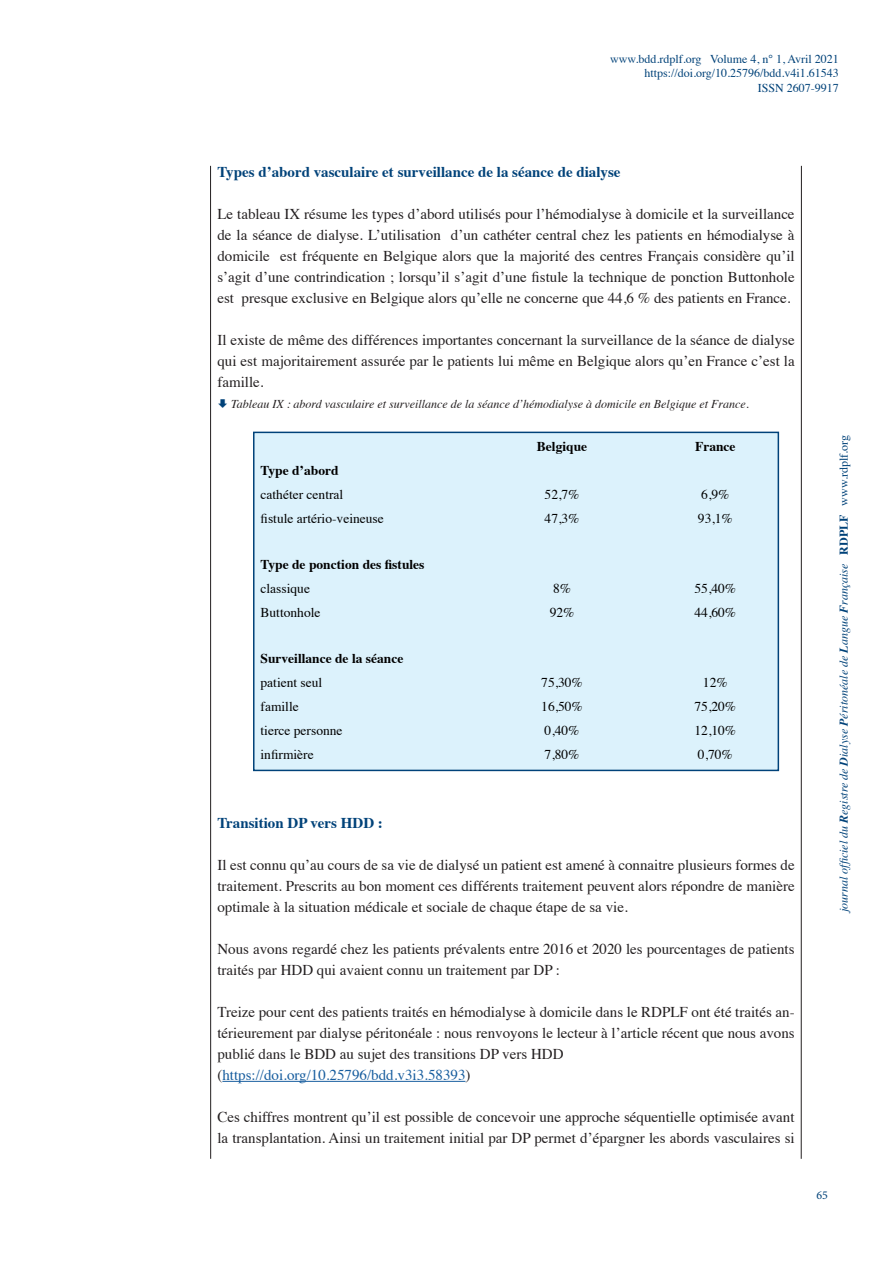
<style>
.page{position:relative;width:893px;height:1263px;background:#fff}
.page>*{position:absolute;margin:0;border:0;box-sizing:border-box;transform-origin:0 0}
.t1{font:15px/21px "Times";color:#231f20;text-align:justify}
.t2{font:700 15px "Times";color:#004279}
.t3{font:15px "Times";color:#175d9e}
.t4{font:13.5px "Times";color:#000}
.t5{font:700 13.5px "Times";color:#000}
.t6{font:12px "Times";color:#004279}
.t7{font:italic 12px "Times";color:#231f20}
.t8{font:italic 12px "Times";color:#004279}
.t9{font:12px "Minion Pro";color:#004279}
.s1{color:#231f20}
.s2{font-weight:700}
.s3{font-weight:700;font-style:normal}
.s4{font-style:normal}
</style>
<div class="page">
<hr style="left:222px;top:1081px;width:243px;height:1px;background:#175d9e">
<hr style="left:210px;top:166px;width:1px;height:993px;background:#231f20">
<hr style="left:801px;top:166px;width:1px;height:993px;background:#231f20">
<div style="left:254px;top:432px;width:524px;height:338px;background:#dcf2fc"></div>
<div style="left:253px;top:432px;width:526px;height:339px;border:2px solid #004279"></div>
<p class="t6" style="left:610px;top:48px;width:230px">www.bdd.rdplf.org Volume 4, n° 1, Avril 2021</p>
<p class="t6" style="left:644px;top:62px;width:196px">https://doi.org/10.25796/bdd.v4i1.61543</p>
<p class="t6" style="left:758px;top:77px;width:82px">ISSN 2607-9917</p>
<p class="t2" style="left:217px;top:158px;width:405px">Types d’abord vasculaire et surveillance de la séance de dialyse</p>
<p class="t1" style="left:217px;top:202px;width:579px">Le tableau IX résume les types d’abord utilisés pour l’hémodialyse à domicile et la surveillance de la séance de dialyse. L’utilisation d’un cathéter central chez les patients en hémodialyse à domicile est fréquente en Belgique alors que la majorité des centres Français considère qu’il s’agit d’une contrindication ; lorsqu’il s’agit d’une fistule la technique de ponction Buttonhole est presque exclusive en Belgique alors qu’elle ne concerne que 44,6 % des patients en France.</p>
<p class="t1" style="left:217px;top:328px;width:579px">Il existe de même des différences importantes concernant la surveillance de la séance de dialyse qui est majoritairement assurée par le patients lui même en Belgique alors qu’en France c’est la famille.</p>
<p class="t7" style="left:231px;top:394px;width:519px">Tableau IX : abord vasculaire et surveillance de la séance d’hémodialyse à domicile en Belgique et France.</p>
<p class="t5" style="left:537px;top:434px;width:52px">Belgique</p>
<p class="t5" style="left:695px;top:434px;width:42px">France</p>
<p class="t5" style="left:260px;top:458px;width:80px">Type d’abord</p>
<p class="t4" style="left:260px;top:482px;width:84px">cathéter central</p>
<p class="t4" style="left:545px;top:482px;width:36px">52,7%</p>
<p class="t4" style="left:701px;top:482px;width:30px">6,9%</p>
<p class="t4" style="left:260px;top:506px;width:125px">fistule artério-veineuse</p>
<p class="t4" style="left:545px;top:506px;width:36px">47,3%</p>
<p class="t4" style="left:698px;top:506px;width:36px">93,1%</p>
<p class="t5" style="left:260px;top:552px;width:166px">Type de ponction des fistules</p>
<p class="t4" style="left:260px;top:576px;width:51px">classique</p>
<p class="t4" style="left:553px;top:576px;width:19px">8%</p>
<p class="t4" style="left:694px;top:576px;width:43px">55,40%</p>
<p class="t4" style="left:260px;top:600px;width:62px">Buttonhole</p>
<p class="t4" style="left:550px;top:600px;width:26px">92%</p>
<p class="t4" style="left:694px;top:600px;width:43px">44,60%</p>
<p class="t5" style="left:260px;top:646px;width:144px">Surveillance de la séance</p>
<p class="t4" style="left:260px;top:670px;width:63px">patient seul</p>
<p class="t4" style="left:541px;top:670px;width:43px">75,30%</p>
<p class="t4" style="left:703px;top:670px;width:26px">12%</p>
<p class="t4" style="left:260px;top:694px;width:40px">famille</p>
<p class="t4" style="left:541px;top:694px;width:43px">16,50%</p>
<p class="t4" style="left:694px;top:694px;width:43px">75,20%</p>
<p class="t4" style="left:260px;top:718px;width:84px">tierce personne</p>
<p class="t4" style="left:545px;top:718px;width:36px">0,40%</p>
<p class="t4" style="left:694px;top:718px;width:43px">12,10%</p>
<p class="t4" style="left:260px;top:742px;width:55px">infirmière</p>
<p class="t4" style="left:545px;top:742px;width:36px">7,80%</p>
<p class="t4" style="left:698px;top:742px;width:36px">0,70%</p>
<p class="t2" style="left:217px;top:809px;width:167px">Transition DP vers HDD :</p>
<p class="t1" style="left:217px;top:853px;width:579px">Il est connu qu’au cours de sa vie de dialysé un patient est amené à connaitre plusieurs formes de traitement. Prescrits au bon moment ces différents traitement peuvent alors répondre de manière optimale à la situation médicale et sociale de chaque étape de sa vie.</p>
<p class="t1" style="left:217px;top:937px;width:579px">Nous avons regardé chez les patients prévalents entre 2016 et 2020 les pourcentages de patients traités par HDD qui avaient connu un traitement par DP :</p>
<p class="t1" style="left:217px;top:1000px;width:579px">Treize pour cent des patients traités en hémodialyse à domicile dans le RDPLF ont été traités an&shy;térieurement par dialyse péritonéale : nous renvoyons le lecteur à l’article récent que nous avons publié dans le BDD au sujet des transitions DP vers HDD</p>
<p class="t3" style="left:217px;top:1061px;width:255px"><span class="s1">(</span>https://doi.org/10.25796/bdd.v3i3.58393<span class="s1">)</span></p>
<p class="t1" style="left:217px;top:1105px;width:579px">Ces chiffres montrent qu’il est possible de concevoir une approche séquentielle optimisée avant la transplantation. Ainsi un traitement initial par DP permet d’épargner les abords vasculaires si</p>
<p class="t8" style="left:833px;top:912px;width:478px;rotate:-90deg">journal officiel du <span class="s2">R</span>egistre de <span class="s2">D</span>ialyse <span class="s2">P</span>éritonéale de <span class="s2">L</span>angue <span class="s2">F</span>rançaise <span class="s3">RDPLF</span> <span class="s4">www.rdplf.org</span></p>
<p class="t9" style="left:816px;top:1187px;width:13px">65</p>
</div>
